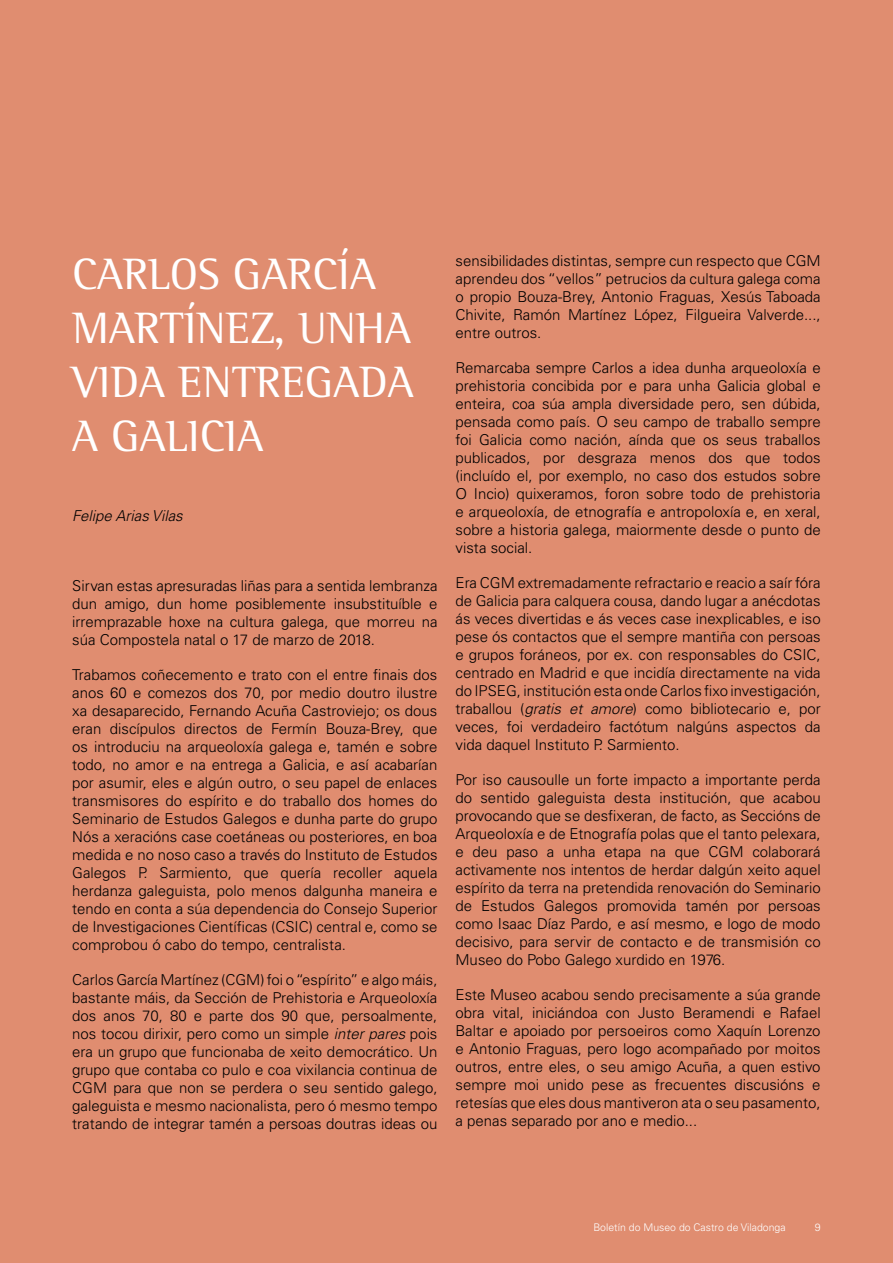
<style>
.page{position:relative;width:893px;height:1263px;background:#e08d70}
.page>*{position:absolute;margin:0;border:0;box-sizing:border-box;transform-origin:0 0}
.t1{font:45px/54px "Rotis Semi Serif";color:#fff}
.t2{font:300 15px/18px "Univers LT Std";color:#000;text-align:justify}
.t3{font:italic 300 15px "Univers LT Std";color:#000}
.t4{font:300 10.5px "Univers LT Std";color:#fff}
.s1{font-style:italic}
</style>
<div class="page">
<h1 class="t1" style="left:72px;top:247px;width:343px">CARLOS GARCÍA<br>MARTÍNEZ, UNHA<br>VIDA ENTREGADA<br>A GALICIA</h1>
<p class="t3" style="left:72px;top:507px;width:112px">Felipe Arias Vilas</p>
<p class="t2" style="left:72px;top:577px;width:367px">Sirvan estas apresuradas liñas para a sentida lembranza dun amigo, dun home posiblemente insubstituíble e irremprazable hoxe na cultura galega, que morreu na súa Compostela natal o 17 de marzo de 2018.</p>
<p class="t2" style="left:72px;top:666px;width:367px">Trabamos coñecemento e trato con el entre finais dos anos 60 e comezos dos 70, por medio doutro ilustre xa desaparecido, Fernando Acuña Castroviejo; os dous eran discípulos directos de Fermín Bouza-Brey, que os introduciu na arqueoloxía galega e, tamén e sobre todo, no amor e na entrega a Galicia, e así acabarían por asumir, eles e algún outro, o seu papel de enlaces transmisores do espírito e do traballo dos homes do Seminario de Estudos Galegos e dunha parte do grupo Nós a xeracións case coetáneas ou posteriores, en boa medida e no noso caso a través do Instituto de Estudos Galegos P. Sarmiento, que quería recoller aquela herdanza galeguista, polo menos dalgunha maneira e tendo en conta a súa dependencia do Consejo Superior de Investigaciones Científicas (CSIC) central e, como se comprobou ó cabo do tempo, centralista.</p>
<p class="t2" style="left:72px;top:971px;width:367px">Carlos García Martínez (CGM) foi o “espírito” e algo máis, bastante máis, da Sección de Prehistoria e Arqueoloxía dos anos 70, 80 e parte dos 90 que, persoalmente, nos tocou dirixir, pero como un simple <span class="s1">inter pares</span> pois era un grupo que funcionaba de xeito democrático. Un grupo que contaba co pulo e coa vixilancia continua de CGM para que non se perdera o seu sentido galego, galeguista e mesmo nacionalista, pero ó mesmo tempo tratando de integrar tamén a persoas doutras ideas ou</p>
<p class="t2" style="left:455px;top:252px;width:367px">sensibilidades distintas, sempre cun respecto que CGM aprendeu dos “vellos” petrucios da cultura galega coma o propio Bouza-Brey, Antonio Fraguas, Xesús Taboada Chivite, Ramón Martínez López, Filgueira Valverde..., entre outros.</p>
<p class="t2" style="left:455px;top:359px;width:367px">Remarcaba sempre Carlos a idea dunha arqueoloxía e prehistoria concibida por e para unha Galicia global e enteira, coa súa ampla diversidade pero, sen dúbida, pensada como país. O seu campo de traballo sempre foi Galicia como nación, aínda que os seus traballos publicados, por desgraza menos dos que todos (incluído el, por exemplo, no caso dos estudos sobre O Incio) quixeramos, foron sobre todo de prehistoria e arqueoloxía, de etnografía e antropoloxía e, en xeral, sobre a historia galega, maiormente desde o punto de vista social.</p>
<p class="t2" style="left:455px;top:574px;width:367px">Era CGM extremadamente refractario e reacio a saír fóra de Galicia para calquera cousa, dando lugar a anécdotas ás veces divertidas e ás veces case inexplicables, e iso pese ós contactos que el sempre mantiña con persoas e grupos foráneos, por ex. con responsables do CSIC, centrado en Madrid e que incidía directamente na vida do IPSEG, institución esta onde Carlos fixo investigación, traballou (<span class="s1">gratis et amore</span>) como bibliotecario e, por veces, foi verdadeiro factótum nalgúns aspectos da vida daquel Instituto P. Sarmiento.</p>
<p class="t2" style="left:455px;top:771px;width:367px">Por iso causoulle un forte impacto a importante perda do sentido galeguista desta institución, que acabou provocando que se desfixeran, de facto, as Seccións de Arqueoloxía e de Etnografía polas que el tanto pelexara, e deu paso a unha etapa na que CGM colaborará activamente nos intentos de herdar dalgún xeito aquel espírito da terra na pretendida renovación do Seminario de Estudos Galegos promovida tamén por persoas como Isaac Díaz Pardo, e así mesmo, e logo de modo decisivo, para servir de contacto e de transmisión co Museo do Pobo Galego xurdido en 1976.</p>
<p class="t2" style="left:455px;top:986px;width:367px">Este Museo acabou sendo precisamente a súa grande obra vital, iniciándoa con Justo Beramendi e Rafael Baltar e apoiado por persoeiros como Xaquín Lorenzo e Antonio Fraguas, pero logo acompañado por moitos outros, entre eles, o seu amigo Acuña, a quen estivo sempre moi unido pese as frecuentes discusións e retesías que eles dous mantiveron ata o seu pasamento, a penas separado por ano e medio...</p>
<p class="t4" style="left:593px;top:1221px;width:194px">Boletín do Museo do Castro de Viladonga</p>
<p class="t4" style="left:815px;top:1221px;width:7px">9</p>
</div>
